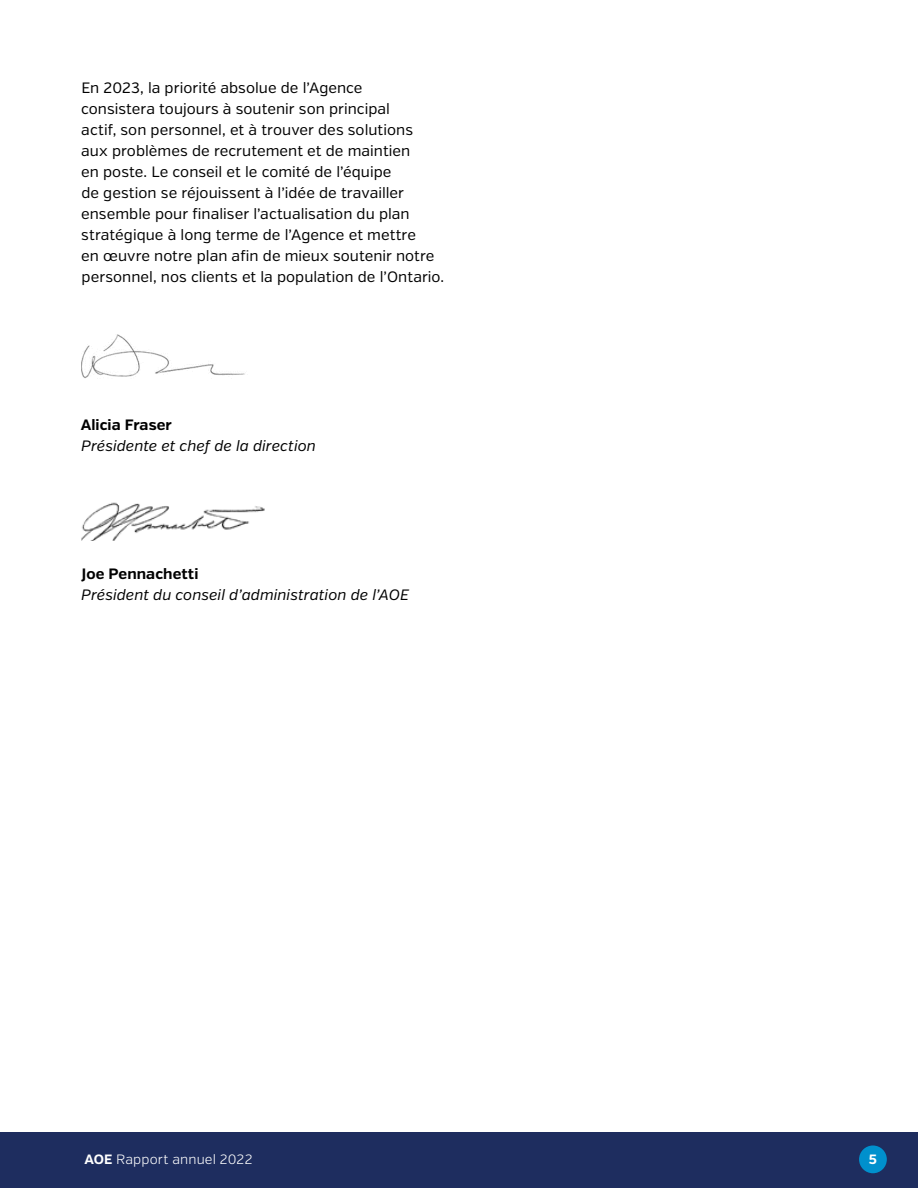
<style>
.page{position:relative;width:918px;height:1188px;background:#fff}
.page>*{position:absolute;margin:0;border:0;box-sizing:border-box;transform-origin:0 0}
.t1{font:15px/21px "Verb";letter-spacing:.005em;color:#000}
.t2{font:italic 15px "Verb";letter-spacing:.005em;color:#000}
.t3{font:700 15px "Verb";letter-spacing:.005em;color:#000}
.t4{font:300 13.5px "Verb";letter-spacing:.01em;color:#fff}
.t5{font:700 13.5px "Verb";color:#fff}
.s1{font-weight:700}
</style>
<div class="page">
<div style="left:0;top:1132px;width:918px;height:56px;background:#1e2d5f"></div>
<div style="left:859px;top:1145px;width:28px;height:28px;background:#0090cd;border-radius:50%"></div>
<img style="left:81px;top:334px;width:164px;height:44px">
<img style="left:81px;top:502px;width:184px;height:38px">
<p class="t1" style="left:81px;top:77px;width:365px">En 2023, la priorité absolue de l’Agence<br>consistera toujours à soutenir son principal<br>actif, son personnel, et à trouver des solutions<br>aux problèmes de recrutement et de maintien<br>en poste. Le conseil et le comité de l’équipe<br>de gestion se réjouissent à l’idée de travailler ensemble pour finaliser l’actualisation du plan stratégique à long terme de l’Agence et mettre<br>en œuvre notre plan afin de mieux soutenir notre personnel, nos clients et la population de l’Ontario.</p>
<h5 class="t3" style="left:81px;top:416px;width:93px">Alicia Fraser</h5>
<p class="t2" style="left:81px;top:437px;width:236px">Présidente et chef de la direction</p>
<h5 class="t3" style="left:82px;top:565px;width:118px">Joe Pennachetti</h5>
<p class="t2" style="left:81px;top:586px;width:329px">Président du conseil d’administration de l’AOE</p>
<p class="t4" style="left:84px;top:1151px;width:170px"><span class="s1">AOE</span> Rapport annuel 2022</p>
<p class="t5" style="left:869px;top:1151px;width:10px">5</p>
</div>
